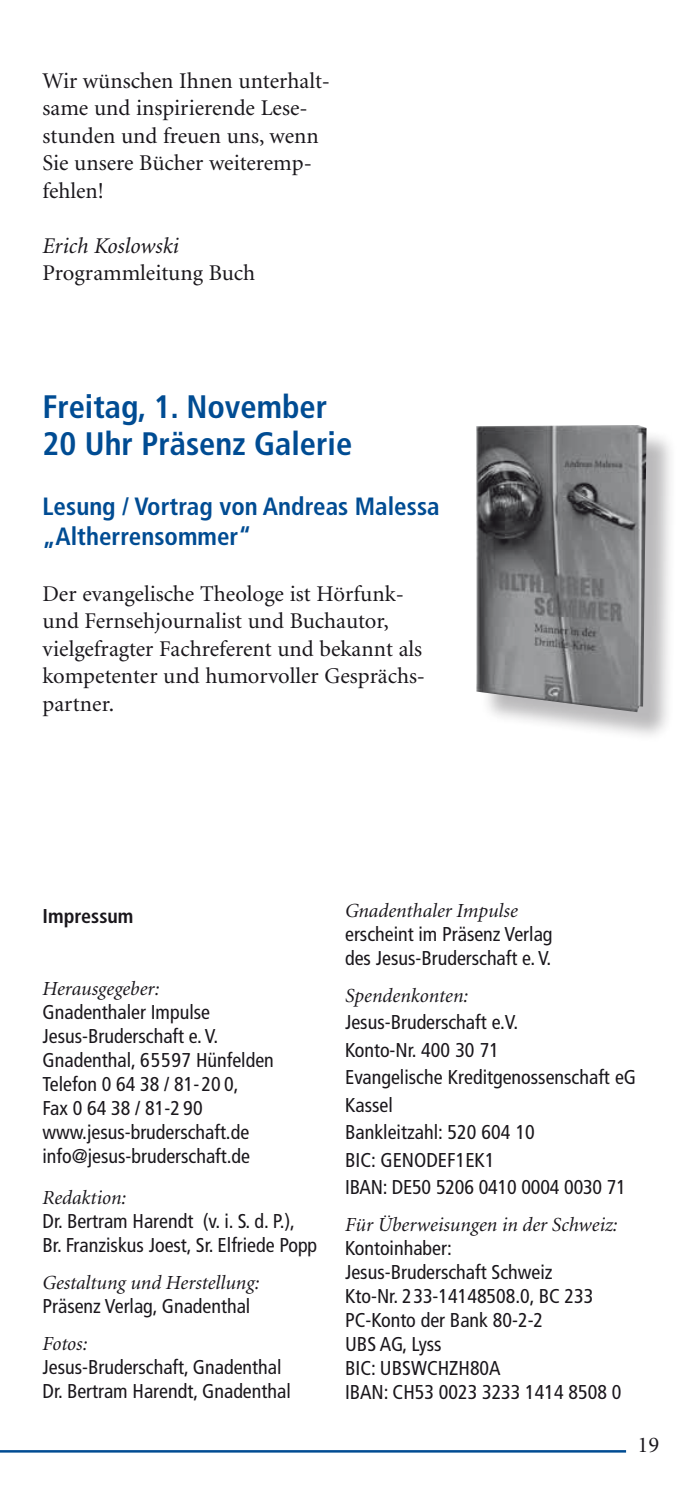
<style>
.page{position:relative;width:695px;height:1489px;background:#fff}
.page>*{position:absolute;margin:0;border:0;box-sizing:border-box;transform-origin:0 0}
.t1{font:700 condensed 32.5px/37.5px "Frutiger LT";color:#004c93}
.t2{font:700 condensed 25px/30px "Frutiger LT";color:#004c93}
.t3{font:22.5px/27.5px "Minion LT";color:#1a171c}
.t4{font:italic 22.5px "Minion LT";color:#1a171c}
.t5{font:condensed 20px/24px "Frutiger LT";color:#1a171c}
.t6{font:italic 20px "Minion LT";color:#1a171c}
.t7{font:700 condensed 20px "Frutiger LT";color:#1a171c}
</style>
<div class="page">
<hr style="left:0;top:1449px;width:626px;height:3px;background:#004c93">
<div style="left:480px;top:429px;width:197px;height:313px;background:#1a171c;opacity:.3"></div>
<img style="left:476px;top:425px;width:170px;height:287px">
<p class="t3" style="left:43px;top:68px;width:289px">Wir wünschen Ihnen unterhalt&shy;same und inspirierende Lese&shy;stunden und freuen uns, wenn<br>Sie unsere Bücher weiteremp&shy;fehlen!</p>
<p class="t4" style="left:43px;top:234px;width:138px">Erich Koslowski</p>
<p class="t3" style="left:43px;top:260px;width:214px">Programmleitung Buch</p>
<h1 class="t1" style="left:43px;top:388px;width:311px">Freitag, 1. November<br>20 Uhr Präsenz Galerie</h1>
<p class="t2" style="left:43px;top:492px;width:398px">Lesung / Vortrag von Andreas Malessa „Altherrensommer“</p>
<p class="t3" style="left:43px;top:580px;width:384px">Der evangelische Theologe ist Hörfunk&shy;und Fernsehjournalist und Buchautor, vielgefragter Fachreferent und bekannt als kompetenter und humorvoller Gesprächs&shy;partner.</p>
<p class="t7" style="left:43px;top:904px;width:92px">Impressum</p>
<p class="t6" style="left:43px;top:978px;width:119px">Herausgegeber:</p>
<p class="t5" style="left:43px;top:1000px;width:233px">Gnadenthaler Impulse<br>Jesus-Bruderschaft e. V.<br>Gnadenthal, 65597 Hünfelden<br>Telefon 0 64 38 / 81-20 0,<br>Fax 0 64 38 / 81-2 90 www.jesus-bruderschaft.de info@jesus-bruderschaft.de</p>
<p class="t6" style="left:43px;top:1188px;width:85px">Redaktion:</p>
<p class="t5" style="left:43px;top:1209px;width:276px">Dr. Bertram Harendt (v. i. S. d. P.),<br>Br. Franziskus Joest, Sr. Elfriede Popp</p>
<p class="t6" style="left:43px;top:1272px;width:218px">Gestaltung und Herstellung:</p>
<p class="t5" style="left:43px;top:1294px;width:209px">Präsenz Verlag, Gnadenthal</p>
<p class="t6" style="left:43px;top:1333px;width:46px">Fotos:</p>
<p class="t5" style="left:43px;top:1354px;width:250px">Jesus-Bruderschaft, Gnadenthal<br>Dr. Bertram Harendt, Gnadenthal</p>
<p class="t6" style="left:345px;top:901px;width:174px">Gnadenthaler Impulse</p>
<p class="t5" style="left:345px;top:922px;width:209px">erscheint im Präsenz Verlag des Jesus-Bruderschaft e. V.</p>
<p class="t6" style="left:345px;top:985px;width:125px">Spendenkonten:</p>
<p class="t5" style="left:345px;top:1008px;width:292px;line-height:27.5px">Jesus-Bruderschaft e.V.<br>Konto-Nr. 400 30 71<br>Evangelische Kreditgenossenschaft eG<br>Kassel<br>Bankleitzahl: 520 604 10<br>BIC: GENODEF1EK1<br>IBAN: DE50 5206 0410 0004 0030 71</p>
<p class="t6" style="left:345px;top:1214px;width:274px">Für Überweisungen in der Schweiz:</p>
<p class="t5" style="left:345px;top:1235px;width:278px">Kontoinhaber:<br>Jesus-Bruderschaft Schweiz<br>Kto-Nr. 233-14148508.0, BC 233<br>PC-Konto der Bank 80-2-2<br>UBS AG, Lyss<br>BIC: UBSWCHZH80A<br>IBAN: CH53 0023 3233 1414 8508 0</p>
<p class="t3" style="left:637px;top:1431px;width:23px">19</p>
</div>
